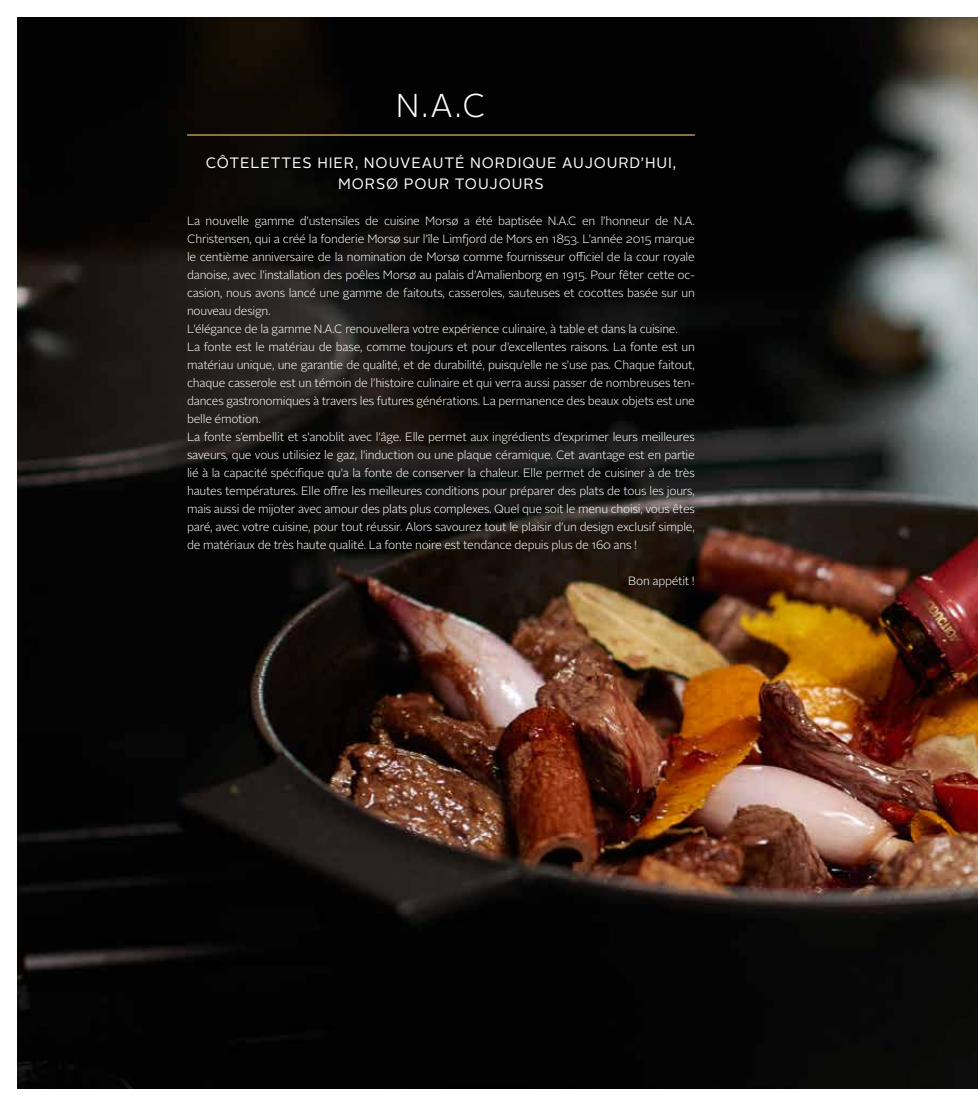
<style>
.page{position:relative;width:978px;height:1106px;background:#fff}
.page>*{position:absolute;margin:0;border:0;box-sizing:border-box;transform-origin:0 0}
.t1{font:300 33px "Alright Sans";color:#fff}
.t2{font:15px/21px "Alright Sans";letter-spacing:.06em;color:#fff;text-align:center}
.t3{font:300 12px/18px "Alright Sans";letter-spacing:-.02em;color:#fff}
</style>
<div class="page">
<img style="left:17px;top:17px;width:961px;height:1072px">
<hr style="left:187px;top:134px;width:508px;height:2px;background:#b59555">
<h1 class="t1" style="left:396px;top:83px;width:92px">N.A.C</h1>
<p class="t2" style="left:206px;top:152px;width:472px">CÔTELETTES HIER, NOUVEAUTÉ NORDIQUE AUJOURD’HUI,<br>MORSØ POUR TOUJOURS</p>
<p class="t3" style="left:187px;top:212px;width:509px">La nouvelle gamme d’ustensiles de cuisine Morsø a été baptisée N.A.C en l’honneur de N.A.<br>Christensen, qui a créé la fonderie Morsø sur l’île Limfjord de Mors en 1853. L’année 2015 marque le centième anniversaire de la nomination de Morsø comme fournisseur officiel de la cour royale danoise, avec l’installation des poêles Morsø au palais d’Amalienborg en 1915. Pour fêter cette oc&shy;casion, nous avons lancé une gamme de faitouts, casseroles, sauteuses et cocottes basée sur un nouveau design.<br>L’élégance de la gamme N.A.C renouvellera votre expérience culinaire, à table et dans la cuisine.<br>La fonte est le matériau de base, comme toujours et pour d’excellentes raisons. La fonte est un matériau unique, une garantie de qualité, et de durabilité, puisqu’elle ne s’use pas. Chaque faitout, chaque casserole est un témoin de l’histoire culinaire et qui verra aussi passer de nombreuses ten&shy;dances gastronomiques à travers les futures générations. La permanence des beaux objets est une belle émotion.<br>La fonte s’embellit et s’anoblit avec l’âge. Elle permet aux ingrédients d’exprimer leurs meilleures saveurs, que vous utilisiez le gaz, l’induction ou une plaque céramique. Cet avantage est en partie lié à la capacité spécifique qu’a la fonte de conserver la chaleur. Elle permet de cuisiner à de très hautes températures. Elle offre les meilleures conditions pour préparer des plats de tous les jours, mais aussi de mijoter avec amour des plats plus complexes. Quel que soit le menu choisi, vous êtes paré, avec votre cuisine, pour tout réussir. Alors savourez tout le plaisir d’un design exclusif simple, de matériaux de très haute qualité. La fonte noire est tendance depuis plus de 160 ans !</p>
<p class="t3" style="left:628px;top:572px;width:68px">Bon appétit !</p>
</div>
